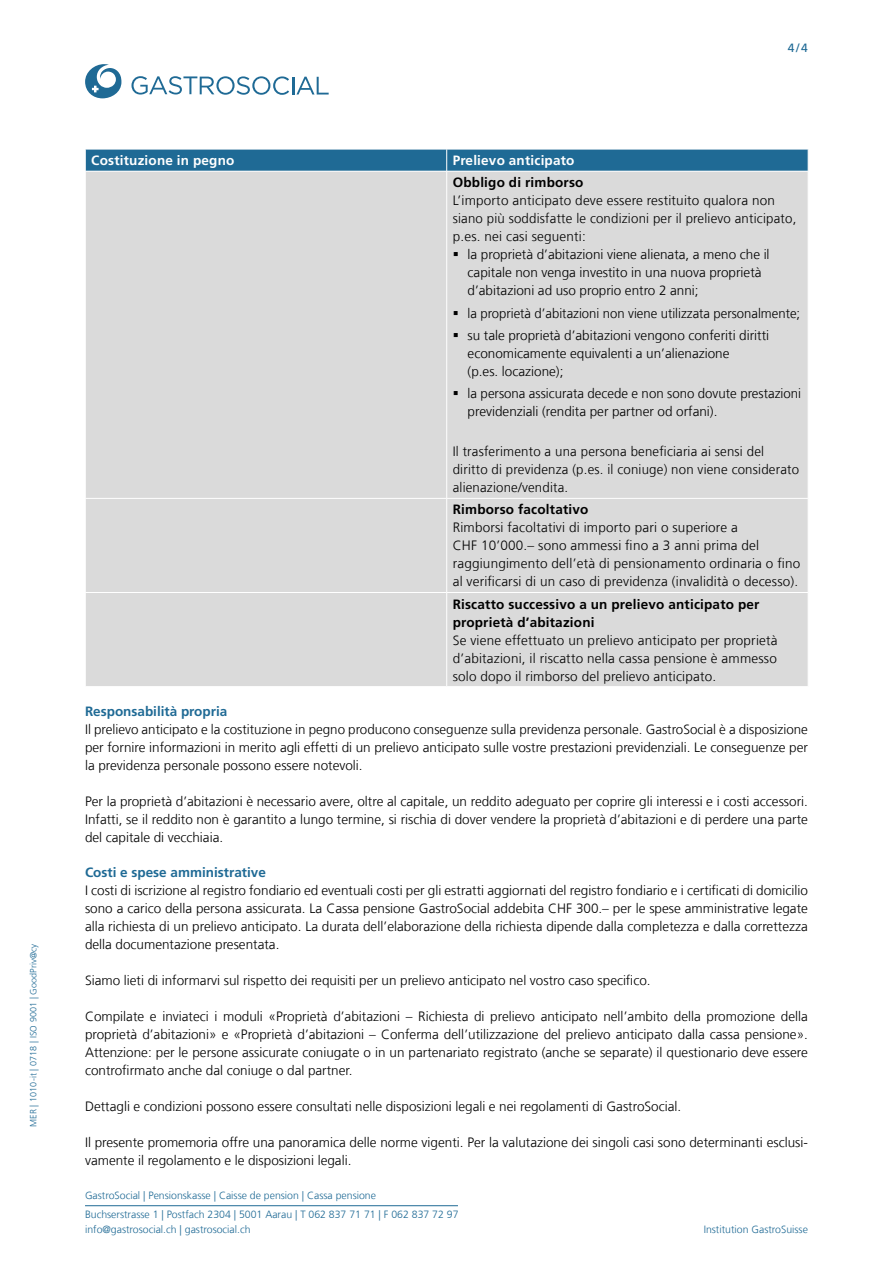
<style>
.page{position:relative;width:893px;height:1263px;background:#fff}
.page>*{position:absolute;margin:0;border:0;box-sizing:border-box;transform-origin:0 0}
.t1{font:300 13.5px/18px "Frutiger LT Com";color:#000}
.t2{font:700 13.5px/18px "Frutiger LT Com";letter-spacing:.015em;color:#000}
.t3{font:700 13.5px "Frutiger LT Com";color:#1f6a95}
.t4{font:700 13.5px "Frutiger LT Com";letter-spacing:.015em;color:#fff}
.t5{font:12px "Frutiger LT Com";color:#1f6a95}
.t6{font:300 10.5px/19.2px "Frutiger LT Com";color:#1f6a95}
.t7{font:300 9px "Frutiger LT Com";letter-spacing:.01em;color:#1f6a95}
</style>
<div class="page">
<svg style="left:131px;top:76px;width:198px;height:19px"></svg>
<svg style="left:85px;top:64px;width:36px;height:34px"></svg>
<hr style="left:85px;top:1205px;width:373px;height:1px;background:#1f6a95">
<div style="left:86px;top:172px;width:722px;height:514px;background:#dadada"></div>
<svg style="left:85px;top:149px;width:724px;height:22px;background:#297099"></svg>
<hr style="left:446px;top:171px;width:1px;height:327px;background:#fff">
<hr style="left:85px;top:498px;width:362px;height:1px;background:#fff">
<hr style="left:447px;top:498px;width:361px;height:1px;background:#fff">
<hr style="left:446px;top:499px;width:1px;height:93px;background:#fff">
<hr style="left:85px;top:592px;width:362px;height:1px;background:#fff">
<hr style="left:447px;top:592px;width:361px;height:1px;background:#fff">
<hr style="left:446px;top:593px;width:1px;height:93px;background:#fff">
<svg style="left:454px;top:252px;width:4px;height:4px"></svg>
<svg style="left:454px;top:311px;width:4px;height:4px"></svg>
<svg style="left:454px;top:333px;width:4px;height:4px"></svg>
<svg style="left:454px;top:391px;width:4px;height:4px"></svg>
<p class="t7" style="left:28px;top:1127px;width:185px;rotate:-90deg">MER | 1010-it | 0718 | ISO 9001 | GoodPriv@cy</p>
<p class="t5" style="left:788px;top:40px;width:22px">4/4</p>
<p class="t4" style="left:91px;top:152px;width:145px">Costituzione in pegno</p>
<p class="t4" style="left:453px;top:152px;width:123px">Prelievo anticipato</p>
<p class="t2" style="left:453px;top:173px;width:132px">Obbligo di rimborso</p>
<p class="t1" style="left:453px;top:191px;width:324px">L’importo anticipato deve essere restituito qualora non</p>
<p class="t1" style="left:453px;top:209px;width:345px">siano più soddisfatte le condizioni per il prelievo anticipato,</p>
<p class="t1" style="left:453px;top:227px;width:135px">p.es. nei casi seguenti:</p>
<p class="t1" style="left:468px;top:245px;width:304px">la proprietà d’abitazioni viene alienata, a meno che il</p>
<p class="t1" style="left:468px;top:263px;width:295px">capitale non venga investito in una nuova proprietà</p>
<p class="t1" style="left:468px;top:281px;width:232px">d’abitazioni ad uso proprio entro 2 anni;</p>
<p class="t1" style="left:468px;top:302px;width:334px;line-height:22.2px">la proprietà d’abitazioni non viene utilizzata personalmente; su tale proprietà d’abitazioni vengono conferiti diritti</p>
<p class="t1" style="left:468px;top:344px;width:263px">economicamente equivalenti a un’alienazione (p.es. locazione);</p>
<p class="t1" style="left:468px;top:384px;width:335px">la persona assicurata decede e non sono dovute prestazioni previdenziali (rendita per partner od orfani).</p>
<p class="t1" style="left:453px;top:443px;width:348px">Il trasferimento a una persona beneficiaria ai sensi del diritto di previdenza (p.es. il coniuge) non viene considerato alienazione/vendita.</p>
<p class="t2" style="left:453px;top:501px;width:137px">Rimborso facoltativo</p>
<p class="t1" style="left:453px;top:519px;width:349px">Rimborsi facoltativi di importo pari o superiore a<br>CHF 10’000.– sono ammessi fino a 3 anni prima del raggiungimento dell’età di pensionamento ordinaria o fino al verificarsi di un caso di previdenza (invalidità o decesso).</p>
<p class="t2" style="left:453px;top:595px;width:308px">Riscatto successivo a un prelievo anticipato per proprietà d’abitazioni</p>
<p class="t1" style="left:453px;top:631px;width:326px;text-align:justify">Se viene effettuato un prelievo anticipato per proprietà d’abitazioni, il riscatto nella cassa pensione è ammesso solo dopo il rimborso del prelievo anticipato.</p>
<p class="t3" style="left:85px;top:703px;width:144px">Responsabilità propria</p>
<p class="t1" style="left:85px;top:720px;width:724px;text-align:justify">Il prelievo anticipato e la costituzione in pegno producono conseguenze sulla previdenza personale. GastroSocial è a disposizione per fornire informazioni in merito agli effetti di un prelievo anticipato sulle vostre prestazioni previdenziali. Le conseguenze per la previdenza personale possono essere notevoli.</p>
<p class="t1" style="left:85px;top:792px;width:724px;text-align:justify">Per la proprietà d’abitazioni è necessario avere, oltre al capitale, un reddito adeguato per coprire gli interessi e i costi accessori.<br>Infatti, se il reddito non è garantito a lungo termine, si rischia di dover vendere la proprietà d’abitazioni e di perdere una parte del capitale di vecchiaia.</p>
<p class="t3" style="left:85px;top:864px;width:182px">Costi e spese amministrative</p>
<p class="t1" style="left:85px;top:881px;width:724px;text-align:justify">I costi di iscrizione al registro fondiario ed eventuali costi per gli estratti aggiornati del registro fondiario e i certificati di domicilio sono a carico della persona assicurata. La Cassa pensione GastroSocial addebita CHF 300.– per le spese amministrative legate alla richiesta di un prelievo anticipato. La durata dell’elaborazione della richiesta dipende dalla completezza e dalla correttezza della documentazione presentata.</p>
<p class="t1" style="left:85px;top:971px;width:567px">Siamo lieti di informarvi sul rispetto dei requisiti per un prelievo anticipato nel vostro caso specifico.</p>
<p class="t1" style="left:85px;top:1007px;width:724px;text-align:justify">Compilate e inviateci i moduli «Proprietà d’abitazioni – Richiesta di prelievo anticipato nell’ambito della promozione della proprietà d’abitazioni» e «Proprietà d’abitazioni – Conferma dell’utilizzazione del prelievo anticipato dalla cassa pensione».<br>Attenzione: per le persone assicurate coniugate o in un partenariato registrato (anche se separate) il questionario deve essere controfirmato anche dal coniuge o dal partner.</p>
<p class="t1" style="left:85px;top:1097px;width:598px">Dettagli e condizioni possono essere consultati nelle disposizioni legali e nei regolamenti di GastroSocial.</p>
<p class="t1" style="left:85px;top:1133px;width:724px">Il presente promemoria offre una panoramica delle norme vigenti. Per la valutazione dei singoli casi sono determinanti esclusi&shy;vamente il regolamento e le disposizioni legali.</p>
<p class="t6" style="left:85px;top:1185px;width:375px">GastroSocial | Pensionskasse | Caisse de pension | Cassa pensione<br>Buchserstrasse 1 | Postfach 2304 | 5001 Aarau | T 062 837 71 71 | F 062 837 72 97</p>
<p class="t6" style="left:85px;top:1220px;width:167px">info@gastrosocial.ch | gastrosocial.ch</p>
<p class="t6" style="left:704px;top:1220px;width:106px">Institution GastroSuisse</p>
</div>
